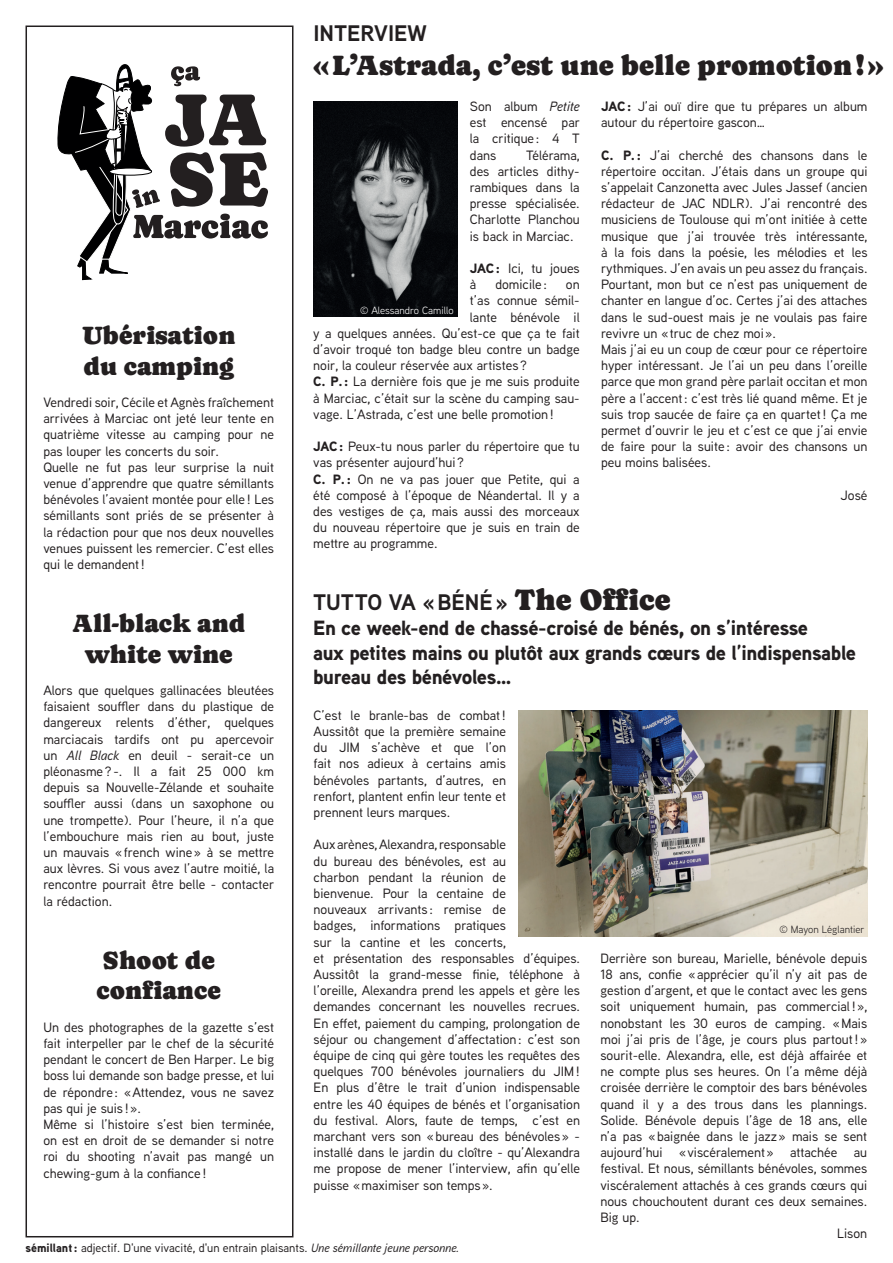
<style>
.page{position:relative;width:893px;height:1263px;background:#fff}
.page>*{position:absolute;margin:0;border:0;box-sizing:border-box;transform-origin:0 0}
.t1{font:28.5px "Caprasimo";color:#231f20}
.t2{font:25.5px/30.6px "Caprasimo";color:#231f20}
.t3{font:700 22.5px "Aaux Next";color:#231f20}
.t4{font:900 20.55px/24.6px "Aaux Next";letter-spacing:-.02em;color:#231f20}
.t5{font:500 13.5px/16.2px "Aaux Next";color:#231f20}
.t6{font:500 12px "Aaux Next";color:#231f20}
.t7{font:10.5px "Aaux Next";color:#fff}
.t8{font:10.5px "Aaux Next";color:#231f20}
.s1{font-style:italic}
.s2{font-weight:900}
.s3{font-family:"Caprasimo";font-weight:400;font-size:30px}
</style>
<div class="page">
<div style="left:26px;top:26px;width:267px;height:1211px;border:2px solid #231f20"></div>
<svg style="left:57px;top:64px;width:211px;height:216px"></svg>
<img style="left:313px;top:102px;width:144px;height:215px">
<img style="left:518px;top:710px;width:349px;height:226px">
<img style="left:652px;top:868px;width:41px;height:41px">
<h2 class="t2" style="left:82px;top:320px;width:155px">Ubérisation du camping</h2>
<p class="t5" style="left:43px;top:394px;width:232px">Vendredi soir, Cécile et Agnès fraîchement arrivées à Marciac ont jeté leur tente en quatrième vitesse au camping pour ne pas louper les concerts du soir.<br>Quelle ne fut pas leur surprise la nuit venue d’apprendre que quatre sémillants bénévoles l’avaient montée pour elle ! Les sémillants sont priés de se présenter à la rédaction pour que nos deux nouvelles venues puissent les remercier. C’est elles qui le demandent!</p>
<h2 class="t2" style="left:72px;top:608px;width:175px;text-align:center">All-black and white wine</h2>
<p class="t5" style="left:43px;top:682px;width:232px;text-align:justify">Alors que quelques gallinacées bleutées faisaient souffler dans du plastique de dangereux relents d’éther, quelques marciacais tardifs ont pu apercevoir un <span class="s1">All Black</span> en deuil - serait-ce un pléonasme?-. Il a fait 25 000 km depuis sa Nouvelle-Zélande et souhaite souffler aussi (dans un saxophone ou une trompette). Pour l’heure, il n’a que l’embouchure mais rien au bout, juste un mauvais «french wine» à se mettre aux lèvres. Si vous avez l’autre moitié, la rencontre pourrait être belle - contacter la rédaction.</p>
<h2 class="t2" style="left:97px;top:945px;width:126px">Shoot de confiance</h2>
<p class="t5" style="left:43px;top:1018px;width:232px">Un des photographes de la gazette s’est fait interpeller par le chef de la sécurité pendant le concert de Ben Harper. Le big boss lui demande son badge presse, et lui de répondre : «Attendez, vous ne savez pas qui je suis !».<br>Même si l’histoire s’est bien terminée, on est en droit de se demander si notre roi du shooting n’avait pas mangé un chewing-gum à la confiance !</p>
<h3 class="t3" style="left:313px;top:17px;width:115px">INTERVIEW</h3>
<h1 class="t1" style="left:313px;top:49px;width:571px">«L’Astrada, c’est une belle promotion!»</h1>
<p class="t5" style="left:470px;top:98px;width:112px;text-align:justify">Son album <span class="s1">Petite </span>est encensé par la critique : 4 T dans</p>
<p class="t5" style="left:470px;top:146px;width:111px;text-align:justify;text-indent:56px">Télérama, des articles dithy&shy;rambiques dans la presse spécialisée.<br>Charlotte Planchou is back in Marciac.</p>
<p class="t5" style="left:470px;top:260px;width:111px"><span class="s2">JAC:</span> Ici, tu joues à</p>
<p class="t5" style="left:495px;top:276px;width:53px">domicile :</p>
<p class="t5" style="left:566px;top:276px;width:15px">on</p>
<p class="t5" style="left:470px;top:292px;width:111px">t’as connue sémil-</p>
<p class="t5" style="left:470px;top:308px;width:111px">lante bénévole il</p>
<p class="t5" style="left:313px;top:325px;width:268px">y a quelques années. Qu’est-ce que ça te fait</p>
<p class="t5" style="left:313px;top:341px;width:268px">d’avoir troqué ton badge bleu contre un badge</p>
<p class="t5" style="left:313px;top:357px;width:215px">noir, la couleur réservée aux artistes?</p>
<p class="t5" style="left:313px;top:373px;width:268px"><span class="s2">C. P.:</span> La dernière fois que je me suis produite</p>
<p class="t5" style="left:313px;top:389px;width:268px">à Marciac, c’était sur la scène du camping sau-</p>
<p class="t5" style="left:313px;top:406px;width:242px">vage. L’Astrada, c’est une belle promotion!</p>
<p class="t5" style="left:313px;top:438px;width:268px"><span class="s2">JAC:</span> Peux-tu nous parler du répertoire que tu vas présenter aujourd’hui?<br><span class="s2">C. P.:</span> On ne va pas jouer que Petite, qui a été composé à l’époque de Néandertal. Il y a des vestiges de ça, mais aussi des morceaux du nouveau répertoire que je suis en train de mettre au programme.</p>
<p class="t7" style="left:360px;top:303px;width:95px">© Alessandro Camillo</p>
<p class="t5" style="left:601px;top:98px;width:268px"><span class="s2">JAC:</span> J’ai ouï dire que tu prépares un album autour du répertoire gascon…</p>
<p class="t5" style="left:601px;top:146px;width:268px"><span class="s2">C. P.:</span> J’ai cherché des chansons dans le répertoire occitan. J’étais dans un groupe qui s’appelait Canzonetta avec Jules Jassef (ancien rédacteur de JAC NDLR). J’ai rencontré des musiciens de Toulouse qui m’ont initiée à cette musique que j’ai trouvée très intéressante, à la fois dans la poésie, les mélodies et les rythmiques. J’en avais un peu assez du français.<br>Pourtant, mon but ce n’est pas uniquement de chanter en langue d’oc. Certes j’ai des attaches dans le sud-ouest mais je ne voulais pas faire revivre un «truc de chez moi».<br>Mais j’ai eu un coup de cœur pour ce répertoire hyper intéressant. Je l’ai un peu dans l’oreille parce que mon grand père parlait occitan et mon père a l’accent: c’est très lié quand même. Et je suis trop saucée de faire ça en quartet! Ça me permet d’ouvrir le jeu et c’est ce que j’ai envie de faire pour la suite : avoir des chansons un peu moins balisées.</p>
<p class="t5" style="left:841px;top:487px;width:28px">José</p>
<h3 class="t3" style="left:313px;top:586px;width:359px">TUTTO VA «BÉNÉ» <span class="s3">The Office</span></h3>
<h3 class="t4" style="left:313px;top:615px;width:545px">En ce week-end de chassé-croisé de bénés, on s’intéresse<br>aux petites mains ou plutôt aux grands cœurs de l’indispensable bureau des bénévoles…</h3>
<p class="t5" style="left:314px;top:706px;width:194px;text-align:justify">C’est le branle-bas de combat!<br>Aussitôt que la première semaine du JIM s’achève et que l’on fait nos adieux à certains amis bénévoles partants, d’autres, en renfort, plantent enfin leur tente et prennent leurs marques.</p>
<p class="t5" style="left:314px;top:836px;width:268px">Aux arènes, Alexandra, responsable<br>du bureau des bénévoles, est au<br>charbon pendant la réunion de<br>bienvenue. Pour la centaine de<br>nouveaux arrivants : remise de<br>badges, informations pratiques<br>sur la cantine et les concerts,<br>et présentation des responsables d’équipes.<br>Aussitôt la grand-messe finie, téléphone à l’oreille, Alexandra prend les appels et gère les demandes concernant les nouvelles recrues.<br>En effet, paiement du camping, prolongation de séjour ou changement d’affectation: c’est son équipe de cinq qui gère toutes les requêtes des quelques 700 bénévoles journaliers du JIM!<br>En plus d’être le trait d’union indispensable entre les 40 équipes de bénés et l’organisation du festival. Alors, faute de temps, c’est en marchant vers son «bureau des bénévoles» - installé dans le jardin du cloître - qu’Alexandra me propose de mener l’interview, afin qu’elle puisse «maximiser son temps».</p>
<p class="t8" style="left:779px;top:922px;width:87px">© Mayon Léglantier</p>
<p class="t5" style="left:600px;top:949px;width:268px">Derrière son bureau, Marielle, bénévole depuis</p>
<p class="t5" style="left:600px;top:966px;width:268px">18 ans, confie «apprécier qu’il n’y ait pas de</p>
<p class="t5" style="left:600px;top:982px;width:268px">gestion d’argent, et que le contact avec les gens</p>
<p class="t5" style="left:600px;top:998px;width:268px">soit uniquement humain, pas commercial!»,</p>
<p class="t5" style="left:600px;top:1014px;width:268px">nonobstant les 30 euros de camping. «Mais</p>
<p class="t5" style="left:600px;top:1030px;width:268px">moi j’ai pris de l’âge, je cours plus partout!»</p>
<p class="t5" style="left:600px;top:1047px;width:268px">sourit-elle. Alexandra, elle, est déjà affairée et</p>
<p class="t5" style="left:600px;top:1063px;width:268px">ne compte plus ses heures. On l’a même déjà</p>
<p class="t5" style="left:600px;top:1079px;width:268px">croisée derrière le comptoir des bars bénévoles</p>
<p class="t5" style="left:600px;top:1095px;width:268px">quand il y a des trous dans les plannings.</p>
<p class="t5" style="left:600px;top:1111px;width:268px">Solide. Bénévole depuis l’âge de 18 ans, elle</p>
<p class="t5" style="left:600px;top:1128px;width:268px">n’a pas «baignée dans le jazz» mais se sent</p>
<p class="t5" style="left:600px;top:1144px;width:268px">aujourd’hui «viscéralement» attachée au</p>
<p class="t5" style="left:600px;top:1160px;width:268px">festival. Et nous, sémillants bénévoles, sommes</p>
<p class="t5" style="left:600px;top:1176px;width:268px">viscéralement attachés à ces grands cœurs qui</p>
<p class="t5" style="left:600px;top:1192px;width:268px">nous chouchoutent durant ces deux semaines.</p>
<p class="t5" style="left:600px;top:1209px;width:41px">Big up.</p>
<p class="t5" style="left:837px;top:1225px;width:32px">Lison</p>
<p class="t6" style="left:26px;top:1240px;width:435px"><span class="s2">sémillant:</span> adjectif. D'une vivacité, d'un entrain plaisants. <span class="s1">Une sémillante jeune personne.</span></p>
</div>
